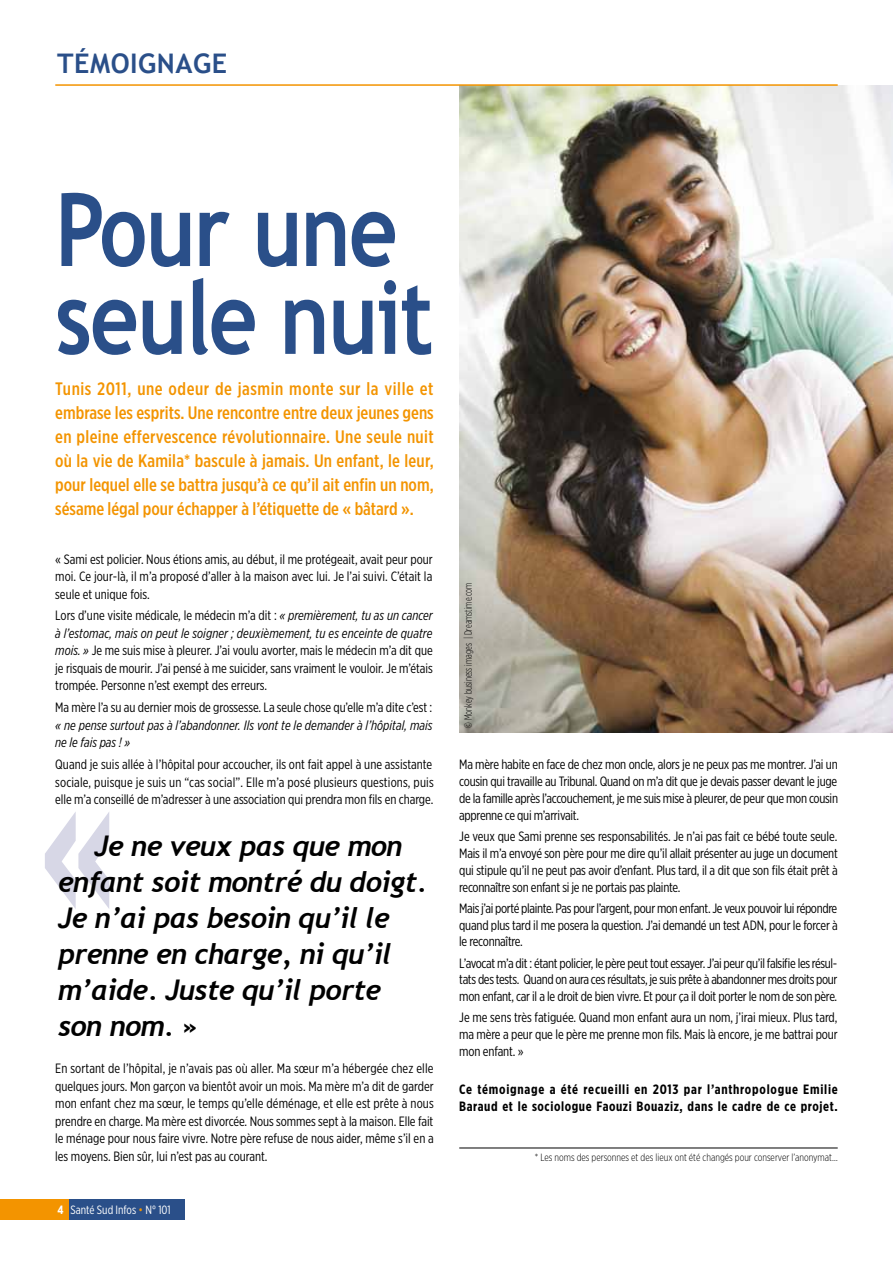
<style>
.page{position:relative;width:893px;height:1263px;background:#fff}
.page>*{position:absolute;margin:0;border:0;box-sizing:border-box;transform-origin:0 0}
.t1{font:italic 700 304.2px "Trebuchet";color:#d7d7e6;scale:.5 1}
.t2{font:700 101.7px/87.9px "Trebuchet MS";color:#2a4f89;scale:.83 1}
.t3{font:italic 700 28.5px/36px "Trebuchet";letter-spacing:-.02em;color:#000}
.t4{font:700 27px "Trebuchet MS";letter-spacing:.02em;color:#2a4f89}
.t5{font:500 18px/24px "Gotham X Narrow";color:#f39400;text-align:justify}
.t6{font:13.5px/17.5px "Gotham X Narrow";letter-spacing:-.01em;color:#000;text-align:justify}
.t7{font:700 13.5px/16.8px "Gotham X Narrow";letter-spacing:.04em;color:#000}
.t8{font:italic 13.5px/17.5px "Gotham X Narrow";letter-spacing:.005em;color:#000}
.t9{font:12px "Gotham X Narrow";color:#fff}
.t10{font:300 10.5px "Gotham X Narrow";color:#000}
.t11{font:300 10.5px "Gotham X Narrow";color:#000;scale:.85 1}
.s1{font-style:italic}
.s2{font-weight:700}
.s3{color:#f39400}
</style>
<div class="page">
<img style="left:459px;top:86px;width:434px;height:646px">
<hr style="left:55px;top:84px;width:783px;height:2px;background:#f39400">
<hr style="left:459px;top:1148px;width:379px;height:1px;background:#000">
<div style="left:0;top:1199px;width:184px;height:21px;background:#2a4f89"></div>
<div style="left:0;top:1199px;width:68px;height:21px;background:#f39400"></div>
<h3 class="t4" style="left:57px;top:47px;width:172px">témoignage</h3>
<h2 class="t2" style="left:55px;top:186px;width:457px">Pour une seule nuit</h2>
<p class="t5" style="left:55px;top:376px;width:380px">Tunis 2011, une odeur de jasmin monte sur la ville et embrase les esprits. Une rencontre entre deux jeunes gens en pleine effervescence révolutionnaire. Une seule nuit où la vie de Kamila* bascule à jamais. Un enfant, le leur, pour lequel elle se battra jusqu’à ce qu’il ait enfin un nom, sésame légal pour échapper à l’étiquette de « bâtard ».</p>
<p class="t6" style="left:55px;top:550px;width:379px">« Sami est policier. Nous étions amis, au début, il me protégeait, avait peur pour moi. Ce jour-là, il m’a proposé d’aller à la maison avec lui. Je l’ai suivi. C’était la seule et unique fois.</p>
<p class="t6" style="left:55px;top:607px;width:379px">Lors d’une visite médicale, le médecin m’a dit : <span class="s1">« premièrement, tu as un cancer à l’estomac, mais on peut le soigner ; deuxièmement, tu es enceinte de quatre mois. »</span> Je me suis mise à pleurer. J’ai voulu avorter, mais le médecin m’a dit que je risquais de mourir. J’ai pensé à me suicider, sans vraiment le vouloir. Je m’étais trompée. Personne n’est exempt des erreurs.</p>
<p class="t6" style="left:55px;top:698px;width:379px">Ma mère l’a su au dernier mois de grossesse. La seule chose qu’elle m’a dite c’est :</p>
<p class="t8" style="left:55px;top:716px;width:379px">« ne pense surtout pas à l’abandonner. Ils vont te le demander à l’hôpital, mais ne le fais pas ! »</p>
<p class="t6" style="left:55px;top:755px;width:380px">Quand je suis allée à l’hôpital pour accoucher, ils ont fait appel à une assistante sociale, puisque je suis un “cas social”. Elle m’a posé plusieurs questions, puis elle m’a conseillé de m’adresser à une association qui prendra mon fils en charge.</p>
<h1 class="t1" style="left:38px;top:651px;width:161px">«</h1>
<h3 class="t3" style="left:58px;top:828px;width:371px;text-indent:36px">Je ne veux pas que mon enfant soit montré du doigt.<br>Je n’ai pas besoin qu’il le prenne en charge, ni qu’il m’aide. Juste qu’il porte son nom. »</h3>
<p class="t6" style="left:55px;top:1060px;width:380px">En sortant de l’hôpital, je n’avais pas où aller. Ma sœur m’a hébergée chez elle quelques jours. Mon garçon va bientôt avoir un mois. Ma mère m’a dit de garder mon enfant chez ma sœur, le temps qu’elle déménage, et elle est prête à nous prendre en charge. Ma mère est divorcée. Nous sommes sept à la maison. Elle fait le ménage pour nous faire vivre. Notre père refuse de nous aider, même s’il en a les moyens. Bien sûr, lui n’est pas au courant.</p>
<p class="t9" style="left:57px;top:1203px;width:115px"><span class="s2">4</span> Santé Sud Infos <span class="s3">•</span> N° 101</p>
<p class="t11" style="left:462px;top:728px;width:172px;rotate:-90deg">© Monkey business images | Dreamstime.com</p>
<p class="t6" style="left:459px;top:756px;width:380px;line-height:16.8px">Ma mère habite en face de chez mon oncle, alors je ne peux pas me montrer. J’ai un cousin qui travaille au Tribunal. Quand on m’a dit que je devais passer devant le juge de la famille après l’accouchement, je me suis mise à pleurer, de peur que mon cousin apprenne ce qui m’arrivait.</p>
<p class="t6" style="left:459px;top:828px;width:380px;line-height:16.8px">Je veux que Sami prenne ses responsabilités. Je n’ai pas fait ce bébé toute seule.<br>Mais il m’a envoyé son père pour me dire qu’il allait présenter au juge un document qui stipule qu’il ne peut pas avoir d’enfant. Plus tard, il a dit que son fils était prêt à reconnaître son enfant si je ne portais pas plainte.</p>
<p class="t6" style="left:459px;top:899px;width:380px;line-height:16.8px">Mais j’ai porté plainte. Pas pour l’argent, pour mon enfant. Je veux pouvoir lui répondre quand plus tard il me posera la question. J’ai demandé un test ADN, pour le forcer à le reconnaître.</p>
<p class="t6" style="left:459px;top:954px;width:380px;line-height:16.8px">L’avocat m’a dit : étant policier, le père peut tout essayer. J’ai peur qu’il falsifie les résul&shy;tats des tests. Quand on aura ces résultats, je suis prête à abandonner mes droits pour mon enfant, car il a le droit de bien vivre. Et pour ça il doit porter le nom de son père.</p>
<p class="t6" style="left:459px;top:1009px;width:380px;line-height:16.8px">Je me sens très fatiguée. Quand mon enfant aura un nom, j’irai mieux. Plus tard, ma mère a peur que le père me prenne mon fils. Mais là encore, je me battrai pour mon enfant. »</p>
<p class="t7" style="left:459px;top:1081px;width:380px">Ce témoignage a été recueilli en 2013 par l’anthropologue Emilie<br>Baraud et le sociologue Faouzi Bouaziz, dans le cadre de ce projet.</p>
<p class="t10" style="left:535px;top:1151px;width:304px">* Les noms des personnes et des lieux ont été changés pour conserver l’anonymat…</p>
</div>
